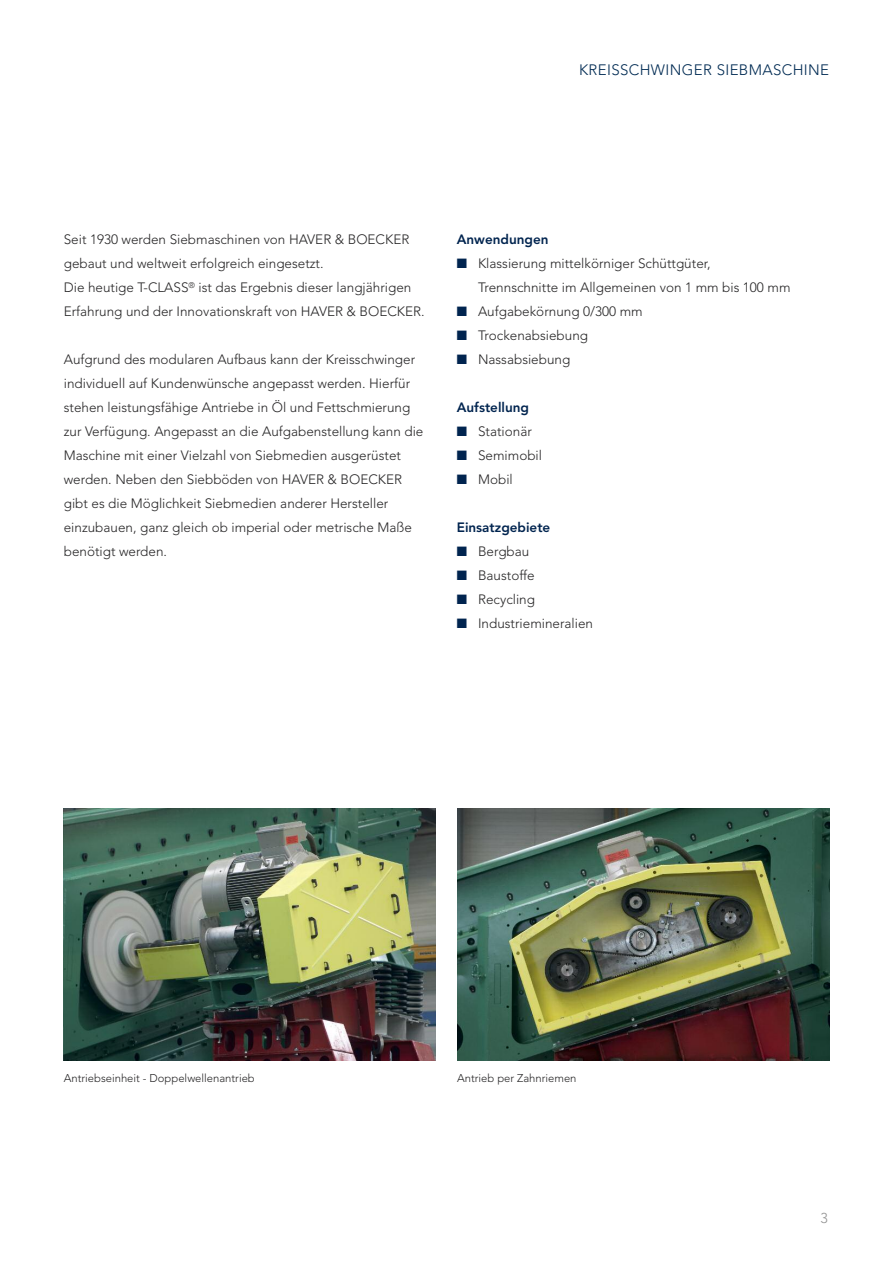
<style>
.page{position:relative;width:893px;height:1263px;background:#fff}
.page>*{position:absolute;margin:0;border:0;box-sizing:border-box;transform-origin:0 0}
.t1{font:300 15px "Avenir LT Std";letter-spacing:.025em;color:#002b53}
.t2{font:300 14.25px "Avenir LT Std";color:#939393}
.t3{font:300 13.5px/24px "Avenir LT Std";color:#272627}
.t4{font:800 13.5px "Avenir LT Std";color:#00244f}
.t5{font:300 11.25px "Avenir LT Std";color:#272627}
.s1{color:#00244f}
</style>
<div class="page">
<img style="left:64px;top:808px;width:372px;height:252px">
<img style="left:457px;top:808px;width:372px;height:252px">
<p class="t1" style="left:579px;top:64px;width:252px">KREISSCHWINGER SIEBMASCHINE</p>
<p class="t3" style="left:64px;top:229px;width:362px">Seit 1930 werden Siebmaschinen von HAVER &amp; BOECKER gebaut und weltweit erfolgreich eingesetzt.<br>Die heutige T-CLASS<sup>®</sup> ist das Ergebnis dieser langjährigen Erfahrung und der Innovationskraft von HAVER &amp; BOECKER.</p>
<p class="t3" style="left:64px;top:349px;width:361px">Aufgrund des modularen Aufbaus kann der Kreisschwinger individuell auf Kundenwünsche angepasst werden. Hierfür stehen leistungsfähige Antriebe in Öl und Fettschmierung zur Verfügung. Angepasst an die Aufgabenstellung kann die Maschine mit einer Vielzahl von Siebmedien ausgerüstet werden. Neben den Siebböden von HAVER &amp; BOECKER gibt es die Möglichkeit Siebmedien anderer Hersteller einzubauen, ganz gleich ob imperial oder metrische Maße benötigt werden.</p>
<p class="t4" style="left:457px;top:234px;width:93px">Anwendungen</p>
<p class="t3" style="left:478px;top:253px;width:314px;text-indent:-21px"><span class="s1">■</span> Klassierung mittelkörniger Schüttgüter,<br>Trennschnitte im Allgemeinen von 1 mm bis 100 mm</p>
<p class="t3" style="left:457px;top:301px;width:187px"><span class="s1">■</span> Aufgabekörnung 0/300 mm</p>
<p class="t3" style="left:457px;top:325px;width:133px"><span class="s1">■</span> Trockenabsiebung</p>
<p class="t3" style="left:457px;top:349px;width:115px"><span class="s1">■</span> Nassabsiebung</p>
<p class="t4" style="left:457px;top:402px;width:74px">Aufstellung</p>
<p class="t3" style="left:457px;top:421px;width:77px"><span class="s1">■</span> Stationär</p>
<p class="t3" style="left:457px;top:445px;width:87px"><span class="s1">■</span> Semimobil</p>
<p class="t3" style="left:457px;top:469px;width:58px"><span class="s1">■</span> Mobil</p>
<p class="t4" style="left:457px;top:522px;width:95px">Einsatzgebiete</p>
<p class="t3" style="left:457px;top:541px;width:74px"><span class="s1">■</span> Bergbau</p>
<p class="t3" style="left:457px;top:565px;width:79px"><span class="s1">■</span> Baustoffe</p>
<p class="t3" style="left:457px;top:589px;width:80px"><span class="s1">■</span> Recycling</p>
<p class="t3" style="left:457px;top:613px;width:138px"><span class="s1">■</span> Industriemineralien</p>
<p class="t5" style="left:64px;top:1074px;width:193px">Antriebseinheit - Doppelwellenantrieb</p>
<p class="t5" style="left:457px;top:1074px;width:121px">Antrieb per Zahnriemen</p>
<p class="t2" style="left:820px;top:1212px;width:9px">3</p>
</div>
